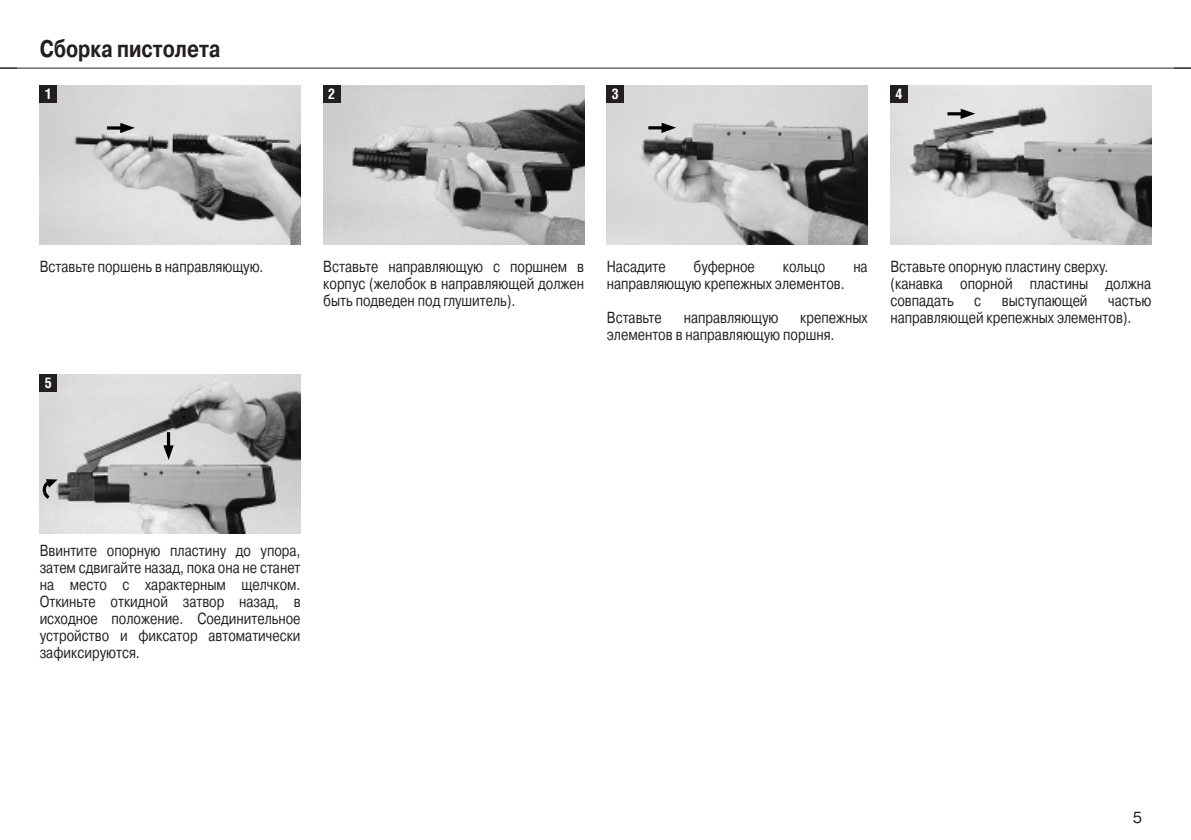
<style>
.page{position:relative;width:1191px;height:840px;background:#fff}
.page>*{position:absolute;margin:0;border:0;box-sizing:border-box;transform-origin:0 0}
.t1{font:700 24px "Pragmatica G";color:#231f20;scale:.8 1}
.t2{font:16px/17px "Pragmatica G";color:#231f20;scale:.8 1}
.t3{font:16px "Pragmatica G";color:#231f20}
.t4{font:700 condensed 14px "Helvetica";color:#fff}
</style>
<div class="page">
<hr style="left:0;top:68px;width:1191px;height:1px;background:#231f20">
<img style="left:40px;top:85px;width:260px;height:159px">
<div style="left:40px;top:85px;width:17px;height:17px;background:#231f20"></div>
<img style="left:323px;top:85px;width:261px;height:159px">
<div style="left:323px;top:85px;width:17px;height:17px;background:#231f20"></div>
<img style="left:607px;top:85px;width:260px;height:159px">
<div style="left:607px;top:85px;width:17px;height:17px;background:#231f20"></div>
<img style="left:890px;top:85px;width:261px;height:159px">
<div style="left:890px;top:85px;width:17px;height:17px;background:#231f20"></div>
<img style="left:40px;top:374px;width:260px;height:159px">
<div style="left:40px;top:374px;width:17px;height:17px;background:#231f20"></div>
<svg style="left:103px;top:120px;width:35px;height:16px"></svg>
<svg style="left:644px;top:120px;width:35px;height:16px"></svg>
<svg style="left:943px;top:106px;width:35px;height:16px"></svg>
<svg style="left:160px;top:428px;width:15px;height:33px"></svg>
<svg style="left:40px;top:477px;width:22px;height:26px"></svg>
<p class="t1" style="left:40px;top:40px;width:228px">Сборка пистолета</p>
<p class="t4" style="left:45px;top:88px;width:8px">1</p>
<p class="t4" style="left:328px;top:88px;width:8px">2</p>
<p class="t4" style="left:612px;top:88px;width:8px">3</p>
<p class="t4" style="left:895px;top:88px;width:8px">4</p>
<p class="t2" style="left:40px;top:259px;width:281px">Вставьте поршень в направляющую.</p>
<p class="t2" style="left:323px;top:259px;width:328px;text-align:justify">Вставьте направляющую с поршнем в корпус (желобок в направляющей должен быть подведен под глушитель).</p>
<p class="t2" style="left:607px;top:259px;width:75px">Насадите</p>
<p class="t2" style="left:693px;top:259px;width:78px">буферное</p>
<p class="t2" style="left:783px;top:259px;width:55px">кольцо</p>
<p class="t2" style="left:853px;top:259px;width:19px">на</p>
<p class="t2" style="left:607px;top:268px;width:299px;line-height:34px">направляющую крепежных элементов.<br>Вставьте</p>
<p class="t2" style="left:607px;top:310px;width:328px;text-indent:193px">крепежных элементов в направляющую поршня.</p>
<p class="t2" style="left:683px;top:310px;width:120px">направляющую</p>
<p class="t4" style="left:45px;top:377px;width:8px">5</p>
<p class="t2" style="left:890px;top:259px;width:328px">Вставьте опорную пластину сверху. (канавка опорной пластины должна совпадать</p>
<p class="t2" style="left:974px;top:293px;width:10px">с</p>
<p class="t2" style="left:1002px;top:293px;width:108px">выступающей</p>
<p class="t2" style="left:890px;top:293px;width:328px;text-indent:218px">частью направляющей крепежных элементов).</p>
<p class="t2" style="left:40px;top:543px;width:328px;text-align:justify">Ввинтите опорную пластину до упора, затем сдвигайте назад, пока она не станет на место с характерным щелчком.<br>Откиньте откидной затвор назад, в исходное положение. Соединительное устройство и фиксатор автоматически зафиксируются.</p>
<p class="t3" style="left:1132px;top:811px;width:11px">5</p>
</div>
